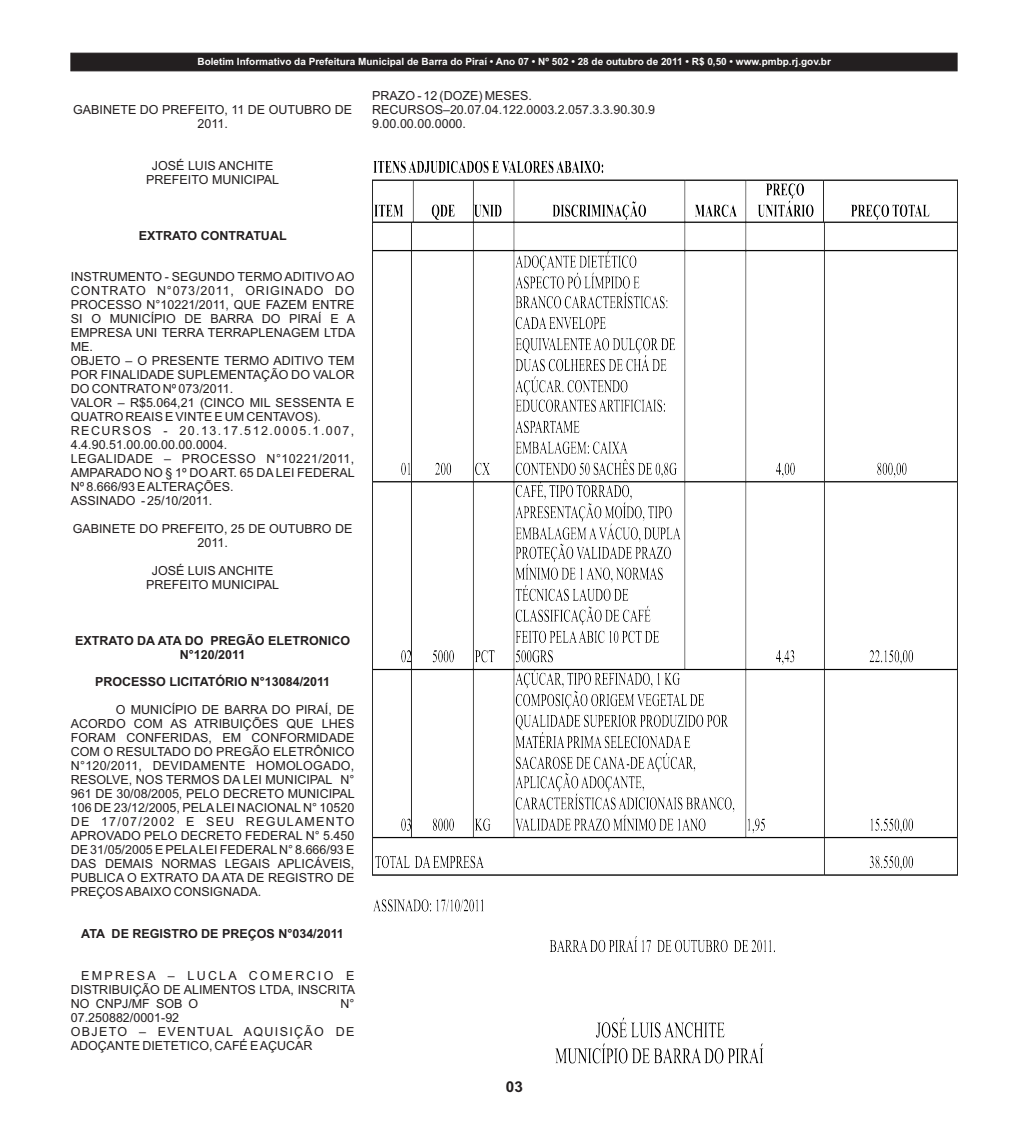
<style>
.page{position:relative;width:1028px;height:1134px;background:#fff}
.page>*{position:absolute;margin:0;border:0;box-sizing:border-box;transform-origin:0 0}
.t1{font:700 15px "Arial";color:#231f20}
.t2{font:12.5px/14px "Arial";color:#231f20;text-align:center}
.t3{font:700 12.5px/14px "Arial";color:#231f20;text-align:center}
.t4{font:700 10px "Arial";color:#fff}
</style>
<div class="page">
<img style="left:372px;top:161px;width:585px;height:902px">
<svg style="left:71px;top:53px;width:886px;height:18px;background:#242021"></svg>
<p class="t4" style="left:197px;top:58px;width:635px">Boletim Informativo da Prefeitura Municipal de Barra do Piraí • Ano 07 • Nº 502 • 28 de outubro de 2011 • R$ 0,50 • www.pmbp.rj.gov.br</p>
<p class="t2" style="left:73px;top:104px;width:280px">GABINETE DO PREFEITO, 11 DE OUTUBRO DE<br>2011.</p>
<p class="t2" style="left:146px;top:159px;width:134px">JOSÉ LUIS ANCHITE<br>PREFEITO MUNICIPAL</p>
<p class="t2" style="left:372px;top:90px;width:284px;text-align:left">PRAZO - 12 (DOZE) MESES.<br>RECURSOS–20.07.04.122.0003.2.057.3.3.90.30.9<br>9.00.00.00.0000.</p>
<p class="t3" style="left:139px;top:229px;width:149px">EXTRATO CONTRATUAL</p>
<p class="t2" style="left:71px;top:271px;width:286px;text-align:left">INSTRUMENTO - SEGUNDO TERMO ADITIVO AO CONTRATO N°073/2011, ORIGINADO DO PROCESSO N°10221/2011, QUE FAZEM ENTRE SI O MUNICÍPIO DE BARRA DO PIRAÍ E A EMPRESA UNI TERRA TERRAPLENAGEM LTDA ME.<br>OBJETO – O PRESENTE TERMO ADITIVO TEM POR FINALIDADE SUPLEMENTAÇÃO DO VALOR DO CONTRATO Nº 073/2011.<br>VALOR – R$5.064,21 (CINCO MIL SESSENTA E QUATRO REAIS E VINTE E UM CENTAVOS).<br>RECURSOS - 20.13.17.512.0005.1.007, 4.4.90.51.00.00.00.00.0004.<br>LEGALIDADE – PROCESSO N°10221/2011, AMPARADO NO § 1º DO ART. 65 DA LEI FEDERAL Nº 8.666/93 E ALTERAÇÕES.<br>ASSINADO - 25/10/2011.</p>
<p class="t2" style="left:73px;top:523px;width:281px">GABINETE DO PREFEITO, 25 DE OUTUBRO DE<br>2011.</p>
<p class="t2" style="left:146px;top:564px;width:134px">JOSÉ LUIS ANCHITE<br>PREFEITO MUNICIPAL</p>
<p class="t3" style="left:75px;top:634px;width:276px">EXTRATO DA ATA DO PREGÃO ELETRONICO<br>N°120/2011</p>
<p class="t3" style="left:95px;top:676px;width:237px">PROCESSO LICITATÓRIO N°13084/2011</p>
<p class="t2" style="left:71px;top:704px;width:285px;text-align:justify;text-indent:45px">O MUNICÍPIO DE BARRA DO PIRAÍ, DE ACORDO COM AS ATRIBUIÇÕES QUE LHES FORAM CONFERIDAS, EM CONFORMIDADE COM O RESULTADO DO PREGÃO ELETRÔNICO N°120/2011, DEVIDAMENTE HOMOLOGADO, RESOLVE, NOS TERMOS DA LEI MUNICIPAL N° 961 DE 30/08/2005, PELO DECRETO MUNICIPAL 106 DE 23/12/2005, PELALEI NACIONAL N° 10520<br>DE 17/07/2002 E SEU REGULAMENTO APROVADO PELO DECRETO FEDERAL N° 5.450<br>DE 31/05/2005 E PELALEI FEDERALN° 8.666/93 E DAS DEMAIS NORMAS LEGAIS APLICÁVEIS, PUBLICA O EXTRATO DA ATA DE REGISTRO DE PREÇOS ABAIXO CONSIGNADA.</p>
<p class="t3" style="left:81px;top:928px;width:264px">ATA DE REGISTRO DE PREÇOS N°034/2011</p>
<p class="t2" style="left:71px;top:969px;width:286px;text-align:justify;text-indent:10px">EMPRESA – LUCLA COMERCIO E DISTRIBUIÇÃO DE ALIMENTOS LTDA, INSCRITA NO CNPJ/MF SOB O</p>
<p class="t2" style="left:340px;top:997px;width:16px">N°</p>
<p class="t2" style="left:71px;top:1011px;width:285px;text-align:left">07.250882/0001-92<br>OBJETO – EVENTUAL AQUISIÇÃO DE<br>ADOÇANTE DIETETICO, CAFÉ E AÇUCAR</p>
<p class="t1" style="left:506px;top:1081px;width:19px">03</p>
</div>
